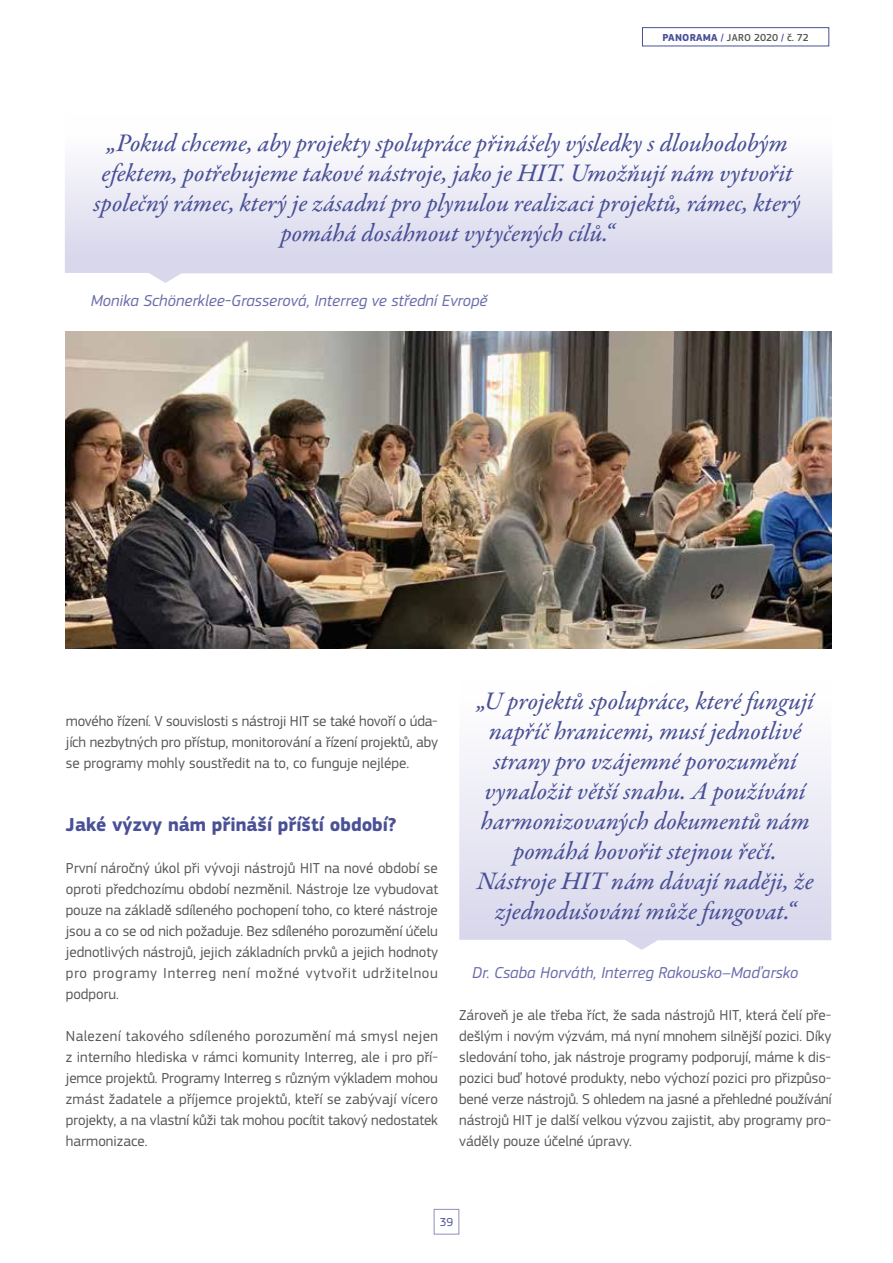
<style>
.page{position:relative;width:893px;height:1263px;background:#fff}
.page>*{position:absolute;margin:0;border:0;box-sizing:border-box;transform-origin:0 0}
.t1{font:25.5px/30px "Garamond Premr Pro Med It";color:#495096;text-align:center}
.t2{font:700 19.5px "EC Square Sans Pro";color:#495096}
.t3{font:italic 16.5px "EC Square Sans Pro";color:#6b6daa}
.t4{font:15px/21px "EC Square Sans Pro";color:#575756;text-align:justify}
.t5{font:12px "EC Square Sans Pro";color:#495096}
.t6{font:500 10.5px "EC Square Sans Pro";color:#575756}
.s1{font-weight:700;color:#495096}
.s2{color:#495096}
</style>
<div class="page">
<div style="left:642px;top:27px;width:187px;height:19px;border:1px solid #495096"></div>
<div style="left:434px;top:1209px;width:25px;height:25px;border:1px solid #8e8ec0"></div>
<svg style="left:459px;top:756px;width:372px;height:194px;fill:#e7e6f3"></svg>
<svg style="left:65px;top:164px;width:767px;height:119px"></svg>
<img style="left:66px;top:332px;width:765px;height:316px">
<p class="t6" style="left:662px;top:31px;width:148px"><span class="s1">PANORAMA</span> <span class="s2">/</span> JARO 2020 <span class="s2">/</span> č. 72</p>
<p class="t1" style="left:94px;top:130px;width:709px">„Pokud chceme, aby projekty spolupráce přinášely výsledky s dlouhodobým efektem, potřebujeme takové nástroje, jako je HIT. Umožňují nám vytvořit společný rámec, který je zásadní pro plynulou realizaci projektů, rámec, který pomáhá dosáhnout vytyčených cílů.“</p>
<p class="t3" style="left:91px;top:291px;width:398px">Monika Schönerklee-Grasserová, Interreg ve střední Evropě</p>
<p class="t4" style="left:66px;top:711px;width:374px">mového řízení. V souvislosti s nástroji HIT se také hovoří o úda&shy;jích nezbytných pro přístup, monitorování a řízení projektů, aby se programy mohly soustředit na to, co funguje nejlépe.</p>
<h2 class="t2" style="left:66px;top:813px;width:332px">Jaké výzvy nám přináší příští období?</h2>
<p class="t4" style="left:66px;top:858px;width:374px">První náročný úkol při vývoji nástrojů HIT na nové období se oproti předchozímu období nezměnil. Nástroje lze vybudovat pouze na základě sdíleného pochopení toho, co které nástroje jsou a co se od nich požaduje. Bez sdíleného porozumění účelu jednotlivých nástrojů, jejich základních prvků a jejich hodnoty pro programy Interreg není možné vytvořit udržitelnou podporu.</p>
<p class="t4" style="left:66px;top:1026px;width:374px">Nalezení takového sdíleného porozumění má smysl nejen z interního hlediska v rámci komunity Interreg, ale i pro pří&shy;jemce projektů. Programy Interreg s různým výkladem mohou zmást žadatele a příjemce projektů, kteří se zabývají vícero projekty, a na vlastní kůži tak mohou pocítit takový nedostatek harmonizace.</p>
<p class="t1" style="left:476px;top:688px;width:339px">„U projektů spolupráce, které fungují napříč hranicemi, musí jednotlivé strany pro vzájemné porozumění vynaložit větší snahu. A používání harmonizovaných dokumentů nám pomáhá hovořit stejnou řečí.<br>Nástroje HIT nám dávají naději, že zjednodušování může fungovat.“</p>
<p class="t3" style="left:472px;top:963px;width:328px">Dr. Csaba Horváth, Interreg Rakousko–Maďarsko</p>
<p class="t4" style="left:459px;top:1005px;width:374px">Zároveň je ale třeba říct, že sada nástrojů HIT, která čelí pře&shy;dešlým i novým výzvám, má nyní mnohem silnější pozici. Díky sledování toho, jak nástroje programy podporují, máme k dis&shy;pozici buď hotové produkty, nebo výchozí pozici pro přizpůso&shy;bené verze nástrojů. S ohledem na jasné a přehledné používání nástrojů HIT je další velkou výzvou zajistit, aby programy pro&shy;váděly pouze účelné úpravy.</p>
<p class="t5" style="left:440px;top:1215px;width:15px">39</p>
</div>
